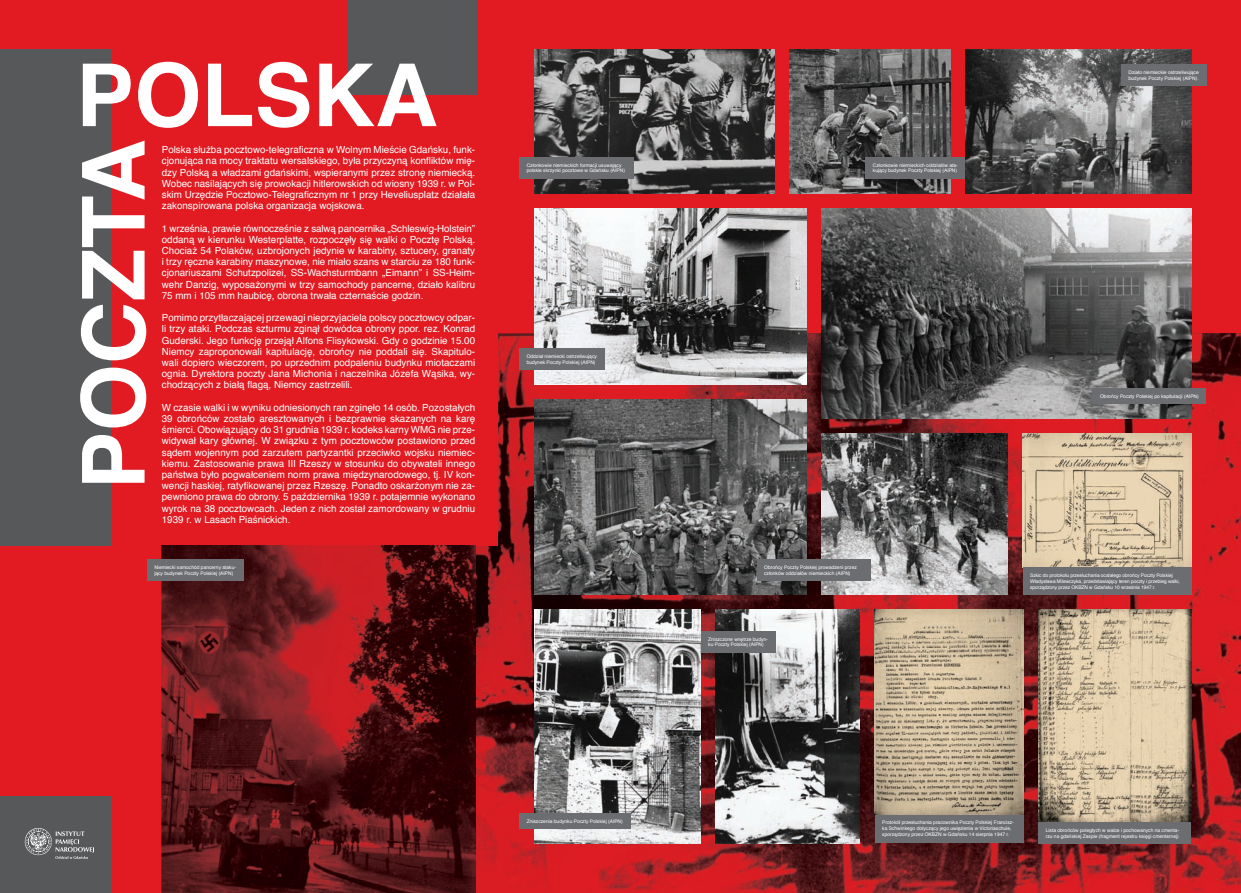
<style>
.page{position:relative;width:1241px;height:893px;background:#fff}
.page>*{position:absolute;margin:0;border:0;box-sizing:border-box;transform-origin:0 0}
.t1{font:700 86.8px "Helvetica";color:#fff}
.t2{font:9.8px/11.2px "Helvetica";color:#fff;text-align:justify}
.t3{font:4.9px/5.9px "Helvetica";color:#fff}
</style>
<div class="page">
<div style="left:0;top:0;width:1240px;height:893px;background:#e21a21"></div>
<img style="left:487px;top:333px;width:753px;height:560px">
<img style="left:162px;top:546px;width:325px;height:347px">
<div style="left:112px;top:50px;width:385px;height:496px;background:#e21a21"></div>
<div style="left:0;top:50px;width:112px;height:496px;background:#57585a"></div>
<div style="left:347px;top:0;width:130px;height:94px;background:#57585a"></div>
<div style="left:0;top:796px;width:112px;height:97px;background:#57585a"></div>
<svg style="left:25px;top:828px;width:69px;height:31px"></svg>
<img style="left:1022px;top:433px;width:169px;height:134px">
<img style="left:534px;top:208px;width:272px;height:176px">
<img style="left:965px;top:50px;width:226px;height:143px">
<img style="left:789px;top:50px;width:161px;height:143px">
<img style="left:821px;top:208px;width:370px;height:211px">
<img style="left:821px;top:433px;width:186px;height:161px">
<img style="left:534px;top:399px;width:272px;height:195px">
<img style="left:534px;top:609px;width:166px;height:234px">
<img style="left:715px;top:609px;width:144px;height:234px">
<img style="left:534px;top:50px;width:240px;height:143px">
<img style="left:1038px;top:609px;width:153px;height:213px">
<img style="left:874px;top:609px;width:149px;height:206px">
<div style="left:519px;top:348px;width:85px;height:22px;background:#6c6d70"></div>
<div style="left:865px;top:157px;width:100px;height:21px;background:#6c6d70"></div>
<div style="left:1120px;top:64px;width:85px;height:22px;background:#6c6d70"></div>
<div style="left:1092px;top:388px;width:113px;height:16px;background:#6c6d70"></div>
<div style="left:756px;top:559px;width:114px;height:22px;background:#6c6d70"></div>
<div style="left:700px;top:631px;width:75px;height:21px;background:#6c6d70"></div>
<div style="left:519px;top:813px;width:111px;height:15px;background:#6c6d70"></div>
<div style="left:519px;top:157px;width:115px;height:21px;background:#6c6d70"></div>
<div style="left:1022px;top:567px;width:169px;height:27px;background:#6c6d70"></div>
<div style="left:874px;top:815px;width:149px;height:27px;background:#6c6d70"></div>
<div style="left:147px;top:559px;width:96px;height:22px;background:#6c6d70"></div>
<div style="left:1038px;top:822px;width:153px;height:21px;background:#6c6d70"></div>
<h1 class="t1" style="left:76px;top:26px;width:363px">POLSKA</h1>
<p class="t2" style="left:162px;top:144px;width:315px">Polska służba pocztowo-telegraficzna w wolnym Mieście Gdańsku, funk&shy;cjonująca na mocy traktatu wersalskiego, była przyczyną konfliktów mię&shy;dzy Polską a władzami gdańskimi, wspieranymi przez stronę niemiecką. wobec nasilających się prowokacji hitlerowskich od wiosny 1939 r. w Pol&shy;skim urzędzie Pocztowo-telegraficznym nr 1 przy heveliusplatz działała zakonspirowana polska organizacja wojskowa.</p>
<p class="t2" style="left:162px;top:223px;width:315px">1 września, prawie równocześnie z salwą pancernika „schleswig-holstein” oddaną w kierunku westerplatte, rozpoczęły się walki o Pocztę Polską. chociaż 54 Polaków, uzbrojonych jedynie w karabiny, sztucery, granaty i trzy ręczne karabiny maszynowe, nie miało szans w starciu ze 180 funk&shy;cjonariuszami schutzpolizei, ss-wachsturmbann „eimann” i ss-heim&shy;wehr danzig, wyposażonymi w trzy samochody pancerne, działo kalibru 75 mm i 105 mm haubicę, obrona trwała czternaście godzin.</p>
<p class="t2" style="left:162px;top:312px;width:315px">Pomimo przytłaczającej przewagi nieprzyjaciela polscy pocztowcy odpar&shy;li trzy ataki. Podczas szturmu zginął dowódca obrony ppor. rez. Konrad Guderski. Jego funkcję przejął Alfons flisykowski. Gdy o godzinie 15.00<br>Niemcy zaproponowali kapitulację, obrońcy nie poddali się. skapitulo&shy;wali dopiero wieczorem, po uprzednim podpaleniu budynku miotaczami ognia. dyrektora poczty Jana Michonia i naczelnika Józefa wąsika, wy&shy;chodzących z białą flagą, Niemcy zastrzelili.</p>
<p class="t2" style="left:162px;top:402px;width:315px">w czasie walki i w wyniku odniesionych ran zginęło 14 osób. Pozostałych 39 obrońców zostało aresztowanych i bezprawnie skazanych na karę śmierci. obowiązujący do 31 grudnia 1939 r. kodeks karny wMG nie prze&shy;widywał kary głównej. w związku z tym pocztowców postawiono przed sądem wojennym pod zarzutem partyzantki przeciwko wojsku niemiec&shy;kiemu. zastosowanie prawa III rzeszy w stosunku do obywateli innego państwa było pogwałceniem norm prawa międzynarodowego, tj. IV kon&shy;wencji haskiej, ratyfikowanej przez rzeszę. Ponadto oskarżonym nie za&shy;pewniono prawa do obrony. 5 października 1939 r. potajemnie wykonano wyrok na 38 pocztowcach. Jeden z nich został zamordowany w grudniu 1939 r. w lasach Piaśnickich.</p>
<h1 class="t1" style="left:44px;top:490px;width:352px;rotate:-90deg">POCZTA</h1>
<p class="t3" style="left:154px;top:564px;width:83px">Niemiecki samochód pancerny ataku&shy;jący budynek Poczty Polskiej (AIPN)</p>
<p class="t3" style="left:526px;top:162px;width:100px">członkowie niemieckich formacji usuwający polskie skrzynki pocztowe w Gdańsku (AIPN)</p>
<p class="t3" style="left:526px;top:353px;width:72px">oddział niemiecki ostrzeliwujący budynek Poczty Polskiej (AIPN)</p>
<p class="t3" style="left:526px;top:818px;width:98px">zniszczenia budynku Poczty Polskiej (AIPN)</p>
<p class="t3" style="left:872px;top:162px;width:86px">członkowie niemieckich oddziałów ata&shy;kujący budynek Poczty Polskiej (AIPN)</p>
<p class="t3" style="left:1128px;top:70px;width:72px">działo niemieckie ostrzeliwujące budynek Poczty Polskiej (AIPN).</p>
<p class="t3" style="left:764px;top:564px;width:94px">obrońcy Poczty Polskiej prowadzeni przez członków oddziałów niemieckich (AIPN)</p>
<p class="t3" style="left:708px;top:636px;width:61px">zniszczone wnętrze budyn&shy;ku Poczty Polskiej (AIPN)</p>
<p class="t3" style="left:1099px;top:393px;width:100px">obrońcy Poczty Polskiej po kapitulacji (AIPN)</p>
<p class="t3" style="left:1030px;top:572px;width:151px">szkic do protokołu przesłuchania ocalałego obrońcy Poczty Polskiej władysława Milewczyka, przedstawiający teren poczty i przebieg walki, sporządzony przez oKbzN w Gdańsku 10 września 1947 r.</p>
<p class="t3" style="left:882px;top:820px;width:133px">Protokół przesłuchania pracownika Poczty Polskiej francisz&shy;ka schwinkego dotyczący jego uwięzienia w Victoriaschule, sporządzony przez oKbzN w Gdańsku 14 sierpnia 1947 r.</p>
<p class="t3" style="left:1045px;top:827px;width:135px">lista obrońców poległych w walce i pochowanych na cmenta&shy;rzu na gdańskiej zaspie (fragment rejestru księgi cmentarnej)</p>
</div>
